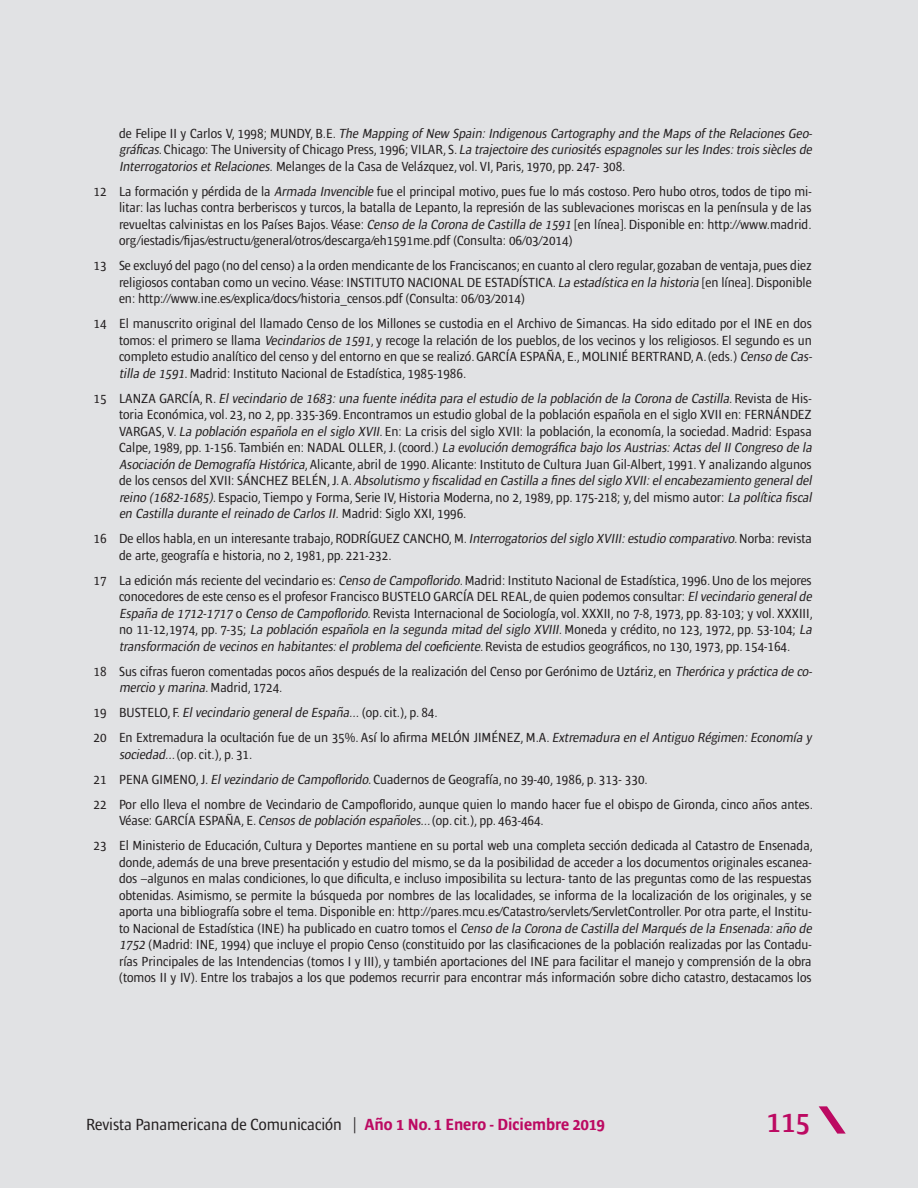
<style>
.page{position:relative;width:918px;height:1188px;background:#e1e2e4}
.page>*{position:absolute;margin:0;border:0;box-sizing:border-box;transform-origin:0 0}
.t1{font:600 condensed 30px "Ardoise Std";color:#bc0a62}
.t2{font:condensed 16.5px "Ardoise Std";color:#231f20}
.Notas_al_final_de_do{font:condensed 13.5px/16.5px "Ardoise Std";color:#231f20}
.Notas_al_final_de_do-2{font:italic condensed 13.5px/16.5px "Ardoise Std";color:#231f20;text-align:justify}
.s1{font-style:normal}
.s2{font-style:italic}
.s3{font-weight:700;color:#bc0a62}
</style>
<div class="page">
<svg style="left:819px;top:1106px;width:27px;height:28px"></svg>
<p class="Notas_al_final_de_do-2" style="left:119px;top:125px;width:697px"><span class="s1">d e Fe l i p e I I y C a r l o s V, 1 9 9 8 ; M U N DY, B . E .</span> The Mapping of New Spain:Indigenous Cartography and the Maps of the Relaciones Geo&shy;gráficas<span class="s1">. C h i c a go : T h e U n i ve r s i ty o f C h i c a go P re s s , 1 9 9 6 ; V I LA R , S .</span> La trajectoire des curiosités espagnoles surles Indes:trois siècles de Interrogatorios etRelaciones.<span class="s1">Melanges de la Casa de Velázquez, vol. VI, Paris, 1970, pp. 247- 308.</span></p>
<p class="Notas_al_final_de_do" style="left:119px;top:183px;width:694px;text-align:justify;text-indent:-26px">12 La formación y pérdida de la <span class="s2">Armada Invencible</span> fue el principal motivo, pues fue lo más costoso. Pero hubo otros, todos de tipo mi&shy;litar: las luchas contra berberiscos y turcos, la batalla de Lepanto, la represión de las sublevaciones moriscas en la península y de las revueltas calvinistas en los Países Bajos. Véase: <span class="s2">Censo de la Corona de Castilla de 1591</span> [en línea]. Disponible en: http://www.madrid. org/iestadis/fijas/estructu/general/otros/descarga/eh1591me.pdf (Consulta: 06/03/2014)</p>
<p class="Notas_al_final_de_do" style="left:119px;top:257px;width:694px;text-align:justify;text-indent:-26px">13 Se excluyó del pago (no del censo) a la orden mendicante de los Franciscanos; en cuanto al clero regular, gozaban de ventaja, pues diez religiosos contaban como un vecino. Véase: INSTITUTO NACIONAL DE ESTADÍSTICA. <span class="s2">La estadística en la historia</span> [en línea]. Disponible en: http://www.ine.es/explica/docs/historia_censos.pdf (Consulta: 06/03/2014)</p>
<p class="Notas_al_final_de_do" style="left:119px;top:315px;width:697px;text-indent:-26px">14 El manuscrito original del llamado Censo de los Millones se custodia en el Archivo de Simancas. Ha sido editado por el INE en dos tomos: el primero se llama <span class="s2">Vecindarios de 1591</span>, y recoge la relación de los pueblos, de los vecinos y los religiosos. El segundo es un completo estudio analítico del censo y del entorno en que se realizó. GARCÍA ESPAÑA, E., MOLINIÉ BERTRAND, A. (eds.) <span class="s2">Censo de Cas&shy;tilla de 1591</span>. Madrid: Instituto Nacional de Estadística, 1985-1986.</p>
<p class="Notas_al_final_de_do" style="left:119px;top:390px;width:697px;text-indent:-26px">1 5 LA N Z A G A R C ÍA, R . <span class="s2">Elvecindario de 1683:una fuente inédita para elestudio de la población de la Corona de Castilla</span>. Rev i s t a d e H i s - toria Económica, vol. 23, no 2, pp. 335-369. Encontramos un estudio global de la población española en el siglo XVII en: FERNÁNDEZ VARGAS, V. <span class="s2">La población española en el siglo XVII</span>. En: La crisis del siglo XVII: la población, la economía, la sociedad. Madrid: Espasa C a l p e, 1 9 8 9 , p p . 1 - 1 5 6 . Ta m b i é n e n : N A DA L O L L E R, J . (c o o rd . ) <span class="s2">La evolución demográfica bajo los Austrias:Actas delIICongreso de la Asociación de Demografía Histórica</span>, Alicante, abril de 1990. Alicante: Instituto de Cultura Juan Gil-Albert, 1991. Y analizando algunos d e l o s c e n s o s d e l X V I I : S Á N C H E Z B E L É N , J . A . <span class="s2">Absolutismo y fiscalidad en Castilla a fines delsiglo XVII:elencabezamiento generaldel reino (1682-1685).</span>Espacio, Tiempo y Forma, Serie IV, Historia Moderna, no 2, 1989, pp. 175-218; y, del mismo autor: <span class="s2">La política fiscal en Castilla durante elreinado de Carlos II.</span>M a d r i d : S i g l o X X I , 1 9 9 6 .</p>
<p class="Notas_al_final_de_do" style="left:119px;top:530px;width:694px;text-indent:-26px">16 De ellos habla, en un interesante trabajo, RODRÍGUEZ CANCHO, M. <span class="s2">Interrogatorios delsiglo XVIII:estudio comparativo.</span>Norba: revista de arte, geografía e historia, no 2, 1981, pp. 221-232.</p>
<p class="Notas_al_final_de_do" style="left:119px;top:572px;width:697px;text-indent:-26px">17 La edición más reciente del vecindario es: <span class="s2">Censo de Campoflorido</span>. Madrid: Instituto Nacional de Estadística, 1996. Uno de los mejores conocedores de este censo es el profesor Francisco BUSTELO GARCÍA DEL REAL, de quien podemos consultar: <span class="s2">Elvecindario generalde España de 1712-1717</span> o <span class="s2">Censo de Campoflorido</span>. Revista Internacional de Sociología, vol. XXXII, no 7-8, 1973, pp. 83-103; y vol. XXXIII, no 11-12,1974, pp. 7-35; <span class="s2">La población española en la segunda mitad del siglo XVIII.</span>Moneda y crédito, no 123, 1972, pp. 53-104; <span class="s2">La transformación de vecinos en habitantes:elproblema delcoeficiente</span>. Rev i sta d e e st u d i o s ge o g rá fi c o s, n o 1 3 0, 1 9 7 3 , p p . 1 5 4- 1 6 4 .</p>
<p class="Notas_al_final_de_do" style="left:119px;top:663px;width:697px;text-indent:-26px">18 Sus cifras fueron comentadas pocos años después de la realización del Censo por Gerónimo de Uztáriz, en <span class="s2">Therórica y práctica de co&shy;mercio y marina.</span>M a d ri d, 1 724 .</p>
<p class="Notas_al_final_de_do-2" style="left:94px;top:704px;width:346px"><span class="s1">1 9 B U ST E LO, F.</span> Elvecindario generalde España...<span class="s1">(o p . c i t . ), p . 8 4 .</span></p>
<p class="Notas_al_final_de_do" style="left:119px;top:729px;width:697px;text-indent:-26px">20 En Extremadura la ocultación fue de un 35%. Así lo afirma MELÓN JIMÉNEZ, M.A. <span class="s2">Extremadura en elAntiguo Régimen:Economía y sociedad...</span>(op. cit.), p. 31.</p>
<p class="Notas_al_final_de_do" style="left:94px;top:771px;width:556px">21 PENA GIMENO, J. <span class="s2">Elvezindario de Campoflorido</span>. Cuadernos de Geografía, no 39-40, 1986, p. 313- 330.</p>
<p class="Notas_al_final_de_do" style="left:119px;top:796px;width:695px;text-indent:-26px">22 Por ello lleva el nombre de Vecindario de Campoflorido, aunque quien lo mando hacer fue el obispo de Gironda, cinco años antes.<br>Véase: GARCÍA ESPAÑA, E. <span class="s2">Censos de población españoles...</span>(op. cit.), pp. 463-464.</p>
<p class="Notas_al_final_de_do" style="left:119px;top:837px;width:697px;text-indent:-26px">23 El Ministerio de Educación, Cultura y Deportes mantiene en su portal web una completa sección dedicada al Catastro de Ensenada, donde, además de una breve presentación y estudio del mismo, se da la posibilidad de acceder a los documentos originales escanea&shy;dos –algunos en malas condiciones, lo que dificulta, e incluso imposibilita su lectura- tanto de las preguntas como de las respuestas obtenidas. Asimismo, se permite la búsqueda por nombres de las localidades, se informa de la localización de los originales, y se aporta una bibliografía sobre el tema. Disponible en: http://pares.mcu.es/Catastro/servlets/ServletController. Por otra parte, el Institu&shy;to Nacional de Estadística (INE) ha publicado en cuatro tomos el <span class="s2">Censo de la Corona de Castilla delMarqués de la Ensenada:año de 1752</span> (Madrid: INE, 1994) que incluye el propio Censo (constituido por las clasificaciones de la población realizadas por las Contadu&shy;rías Principales de las Intendencias (tomos I y III), y también aportaciones del INE para facilitar el manejo y comprensión de la obra (tomos II y IV). Entre los trabajos a los que podemos recurrir para encontrar más información sobre dicho catastro, destacamos los</p>
<p class="t2" style="left:86px;top:1115px;width:520px">Revista Panamericana de Comunicación | <span class="s3">Año 1 No. 1 Enero - Diciembre 2019</span></p>
<h1 class="t1" style="left:767px;top:1104px;width:45px">115</h1>
</div>
